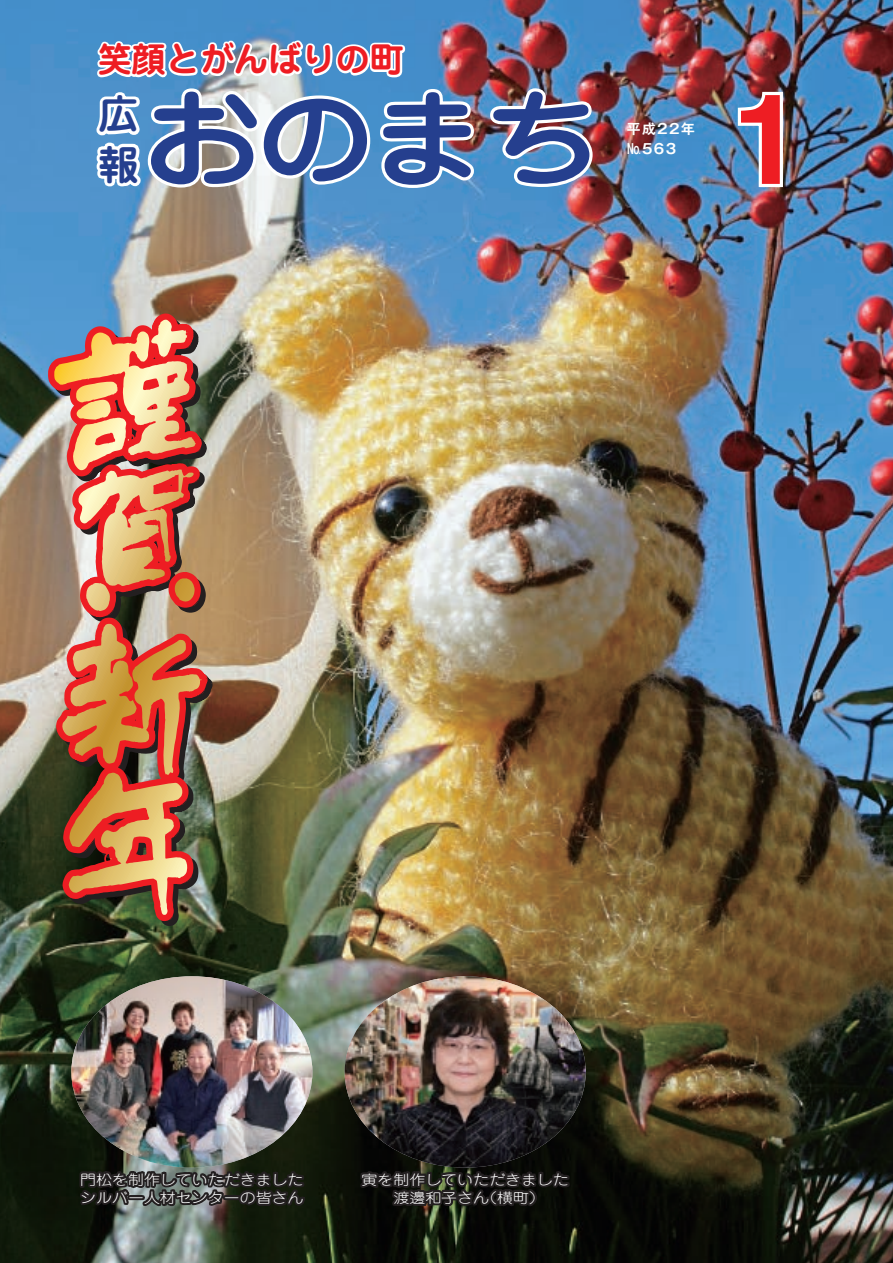
<style>
.page{position:relative;width:893px;height:1263px;background:#fff}
.page>*{position:absolute;margin:0;border:0;box-sizing:border-box;transform-origin:0 0}
.t1{font:700 125.4px "Helvetica";color:#ee1d23}
.t2{font:500 108.15px "Jun 34 Pro";color:#253f8e;scale:1.15 1}
.t3{font:700 40.35px/50.6px "Jun 501 Pro";color:#253f8e}
.t4{font:700 34.05px "Jun 501 Pro";color:#ee1d23}
.t5{font:300 13.8px/18px "Jun 101 Pro";color:#fff;scale:1.15 1}
.t6{font:700 13.8px/19.2px "Gothic MB101 Pr 5 De";letter-spacing:.1em;color:#fff}
</style>
<div class="page">
<img style="left:0;top:0;width:893px;height:1263px">
<img style="left:71px;top:976px;width:241px;height:191px">
<img style="left:345px;top:976px;width:241px;height:191px">
<svg style="left:91px;top:0;width:386px;height:192px"></svg>
<img style="left:487px;top:85px;width:109px;height:106px">
<img style="left:735px;top:89px;width:51px;height:101px">
<img style="left:77px;top:1018px;width:234px;height:205px">
<img style="left:358px;top:1018px;width:214px;height:205px">
<img style="left:48px;top:313px;width:165px;height:613px">
<img style="left:54px;top:319px;width:147px;height:596px">
<svg style="left:54px;top:320px;width:133px;height:135px;background:#e09f7d"></svg>
<h3 class="t4" style="left:98px;top:33px;width:308px">笑顔とがんばりの町</h3>
<h3 class="t3" style="left:98px;top:85px;width:41px">広報</h3>
<h2 class="t2" style="left:140px;top:53px;width:405px">おのまち</h2>
<p class="t6" style="left:627px;top:119px;width:69px">平成22年№563</p>
<h1 class="t1" style="left:732px;top:39px;width:71px">1</h1>
<p class="t5" style="left:80px;top:1169px;width:196px">門松を制作していただきましたシルバー人材センターの皆さん</p>
<p class="t5" style="left:362px;top:1169px;width:182px;text-align:center">寅を制作していただきました渡邊和子さん（横町）</p>
</div>
